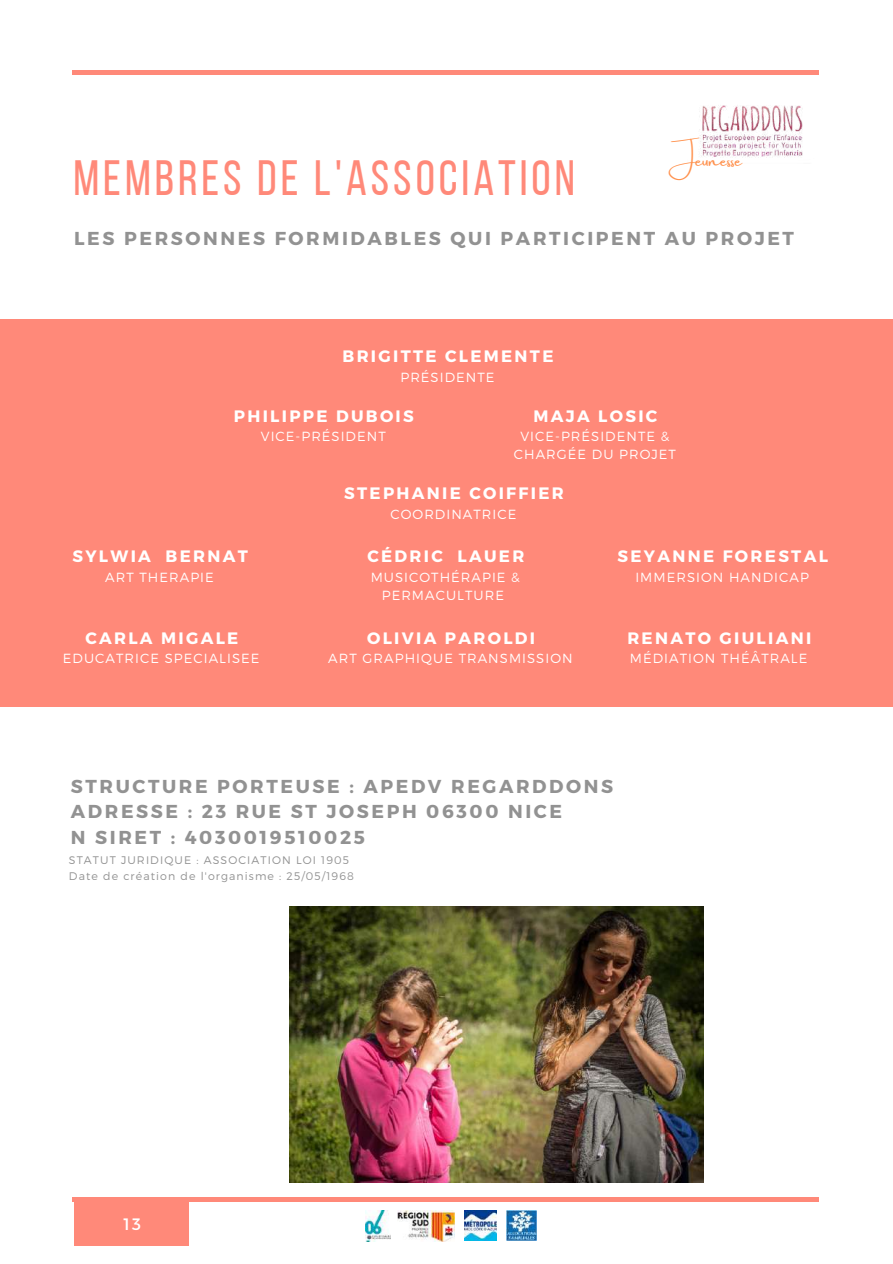
<style>
.page{position:relative;width:893px;height:1264px;background:#fff}
.page>*{position:absolute;margin:0;border:0;box-sizing:border-box;transform-origin:0 0}
.t1{font:49.35px "Bebas Neue";letter-spacing:.08em;color:#ff8979}
.t2{font:700 18.75px/25.8px "Montserrat";letter-spacing:.14em;color:#929292}
.t3{font:17.1px "Amsterdam Two";color:#ff914d}
.t4{font:700 16.5px "Montserrat";letter-spacing:.14em;color:#fff}
.t5{font:16.5px "Montserrat";color:#fff}
.t6{font:300 13.2px/18px "Montserrat";letter-spacing:.08em;color:#fff;text-align:center}
.t7{font:300 10.95px/15.6px "Montserrat";letter-spacing:.1em;color:#929292}
</style>
<div class="page">
<hr style="left:72px;top:71px;width:747px;height:3px;background:#ff8979">
<div style="left:0;top:319px;width:892px;height:387px;background:#ff8979"></div>
<img style="left:289px;top:906px;width:414px;height:276px">
<div style="left:74px;top:1199px;width:115px;height:46px;background:#ff8979"></div>
<hr style="left:72px;top:1197px;width:747px;height:4px;background:#ff8979">
<img style="left:365px;top:1210px;width:25px;height:31px">
<img style="left:397px;top:1210px;width:57px;height:31px">
<img style="left:464px;top:1210px;width:32px;height:30px">
<img style="left:700px;top:105px;width:103px;height:53px">
<img style="left:506px;top:1210px;width:30px;height:30px">
<p class="t3" style="left:673px;top:151px;width:70px">Jeunesse</p>
<h1 class="t1" style="left:73px;top:158px;width:503px">MEMBRES DE L'ASSOCIATION</h1>
<h2 class="t2" style="left:74px;top:224px;width:721px">LES PERSONNES FORMIDABLES QUI PARTICIPENT AU PROJET</h2>
<p class="t4" style="left:342px;top:345px;width:212px">BRIGITTE CLEMENTE</p>
<p class="t6" style="left:400px;top:367px;width:95px">PRÉSIDENTE</p>
<p class="t4" style="left:234px;top:405px;width:181px">PHILIPPE DUBOIS</p>
<p class="t6" style="left:261px;top:427px;width:126px">VICE-PRÉSIDENT</p>
<p class="t4" style="left:533px;top:405px;width:125px">MAJA LOSIC</p>
<p class="t6" style="left:513px;top:427px;width:164px">VICE-PRÉSIDENTE &amp;<br>CHARGÉE DU PROJET</p>
<p class="t4" style="left:344px;top:482px;width:221px">STEPHANIE COIFFIER</p>
<p class="t6" style="left:390px;top:504px;width:127px">COORDINATRICE</p>
<p class="t4" style="left:72px;top:546px;width:177px">SYLWIA BERNAT</p>
<p class="t4" style="left:367px;top:546px;width:158px">CÉDRIC LAUER</p>
<p class="t4" style="left:617px;top:546px;width:212px">SEYANNE FORESTAL</p>
<p class="t6" style="left:105px;top:567px;width:110px">ART THERAPIE</p>
<p class="t6" style="left:370px;top:567px;width:151px">MUSICOTHÉRAPIE &amp;<br>PERMACULTURE</p>
<p class="t6" style="left:635px;top:567px;width:175px">IMMERSION HANDICAP</p>
<p class="t4" style="left:85px;top:627px;width:154px">CARLA MIGALE</p>
<p class="t4" style="left:367px;top:627px;width:170px">OLIVIA PAROLDI</p>
<p class="t4" style="left:627px;top:627px;width:185px">RENATO GIULIANI</p>
<p class="t6" style="left:63px;top:648px;width:198px">EDUCATRICE SPECIALISEE</p>
<p class="t6" style="left:328px;top:648px;width:246px">ART GRAPHIQUE TRANSMISSION</p>
<p class="t6" style="left:630px;top:648px;width:179px">MÉDIATION THÉÂTRALE</p>
<h2 class="t2" style="left:71px;top:772px;width:544px">STRUCTURE PORTEUSE : APEDV REGARDDONS<br>ADRESSE : 23 RUE ST JOSEPH 06300 NICE<br>N SIRET : 4030019510025</h2>
<p class="t7" style="left:69px;top:851px;width:286px">STATUT JURIDIQUE : ASSOCIATION LOI 1905<br>Date de création de l'organisme : 25/05/1968</p>
<p class="t5" style="left:123px;top:1213px;width:19px">13</p>
</div>
